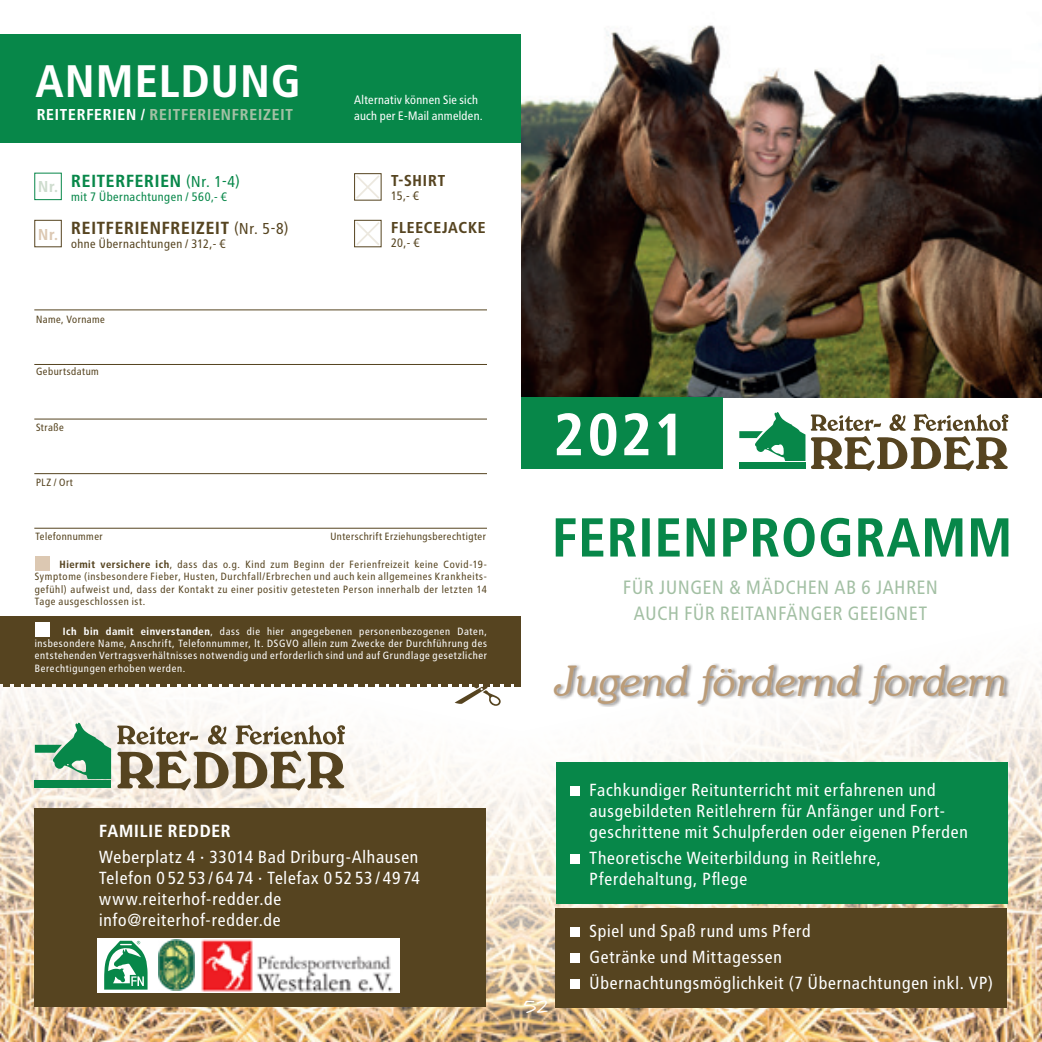
<style>
.page{position:relative;width:1042px;height:1042px;background:#fff}
.page>*{position:absolute;margin:0;border:0;box-sizing:border-box;transform-origin:0 0}
.t1{font:59.5px "Transit Print OT Bld";color:#fff}
.t2{font:45.5px "Transit Print OT Bld";letter-spacing:.01em;color:#fff}
.t3{font:italic 300 42.35px "Souvenir IT Cby BT";letter-spacing:.01em;color:#bb9c78}
.t4{font:19.25px/26.2px "Transit Print OT";color:#a3c0a4;text-align:center}
.t5{font:17.5px/21px "Transit Print OT";letter-spacing:.005em;color:#fff}
.t6{font:17.5px "Transit Print OT Bld";letter-spacing:.02em;color:#564420}
.t7{font:17.5px "Transit Print OT Bld";letter-spacing:.02em;color:#078749}
.t8{font:17.5px "Transit Print OT Bld";letter-spacing:.025em;color:#fff}
.t9{font:700 16.1px "Daniel";color:#fff}
.t10{font:15.75px "Transit Print OT Bld";letter-spacing:.025em;color:#a3c0a4}
.t11{font:15.75px "Transit Print OT Bld";letter-spacing:.025em;color:#564420}
.t12{font:15.75px "Transit Print OT Bld";color:#cedcce}
.t13{font:12.25px/15.8px "Transit Print OT";letter-spacing:-.015em;color:#fff}
.t14{font:12.25px "Transit Print OT";color:#564420}
.t15{font:12.25px "Transit Print OT";color:#078749}
.t16{font:10.5px/12.2px "Transit Print OT";letter-spacing:.01em;color:#564420;text-align:justify}
.t17{font:10.5px/12.2px "Transit Print OT";letter-spacing:.025em;color:#fff;text-align:justify}
.s1{color:#fff}
.s2{font-family:"Transit Print OT";font-size:15.75px}
.s3{font-family:"Transit Print OT Bld"}
</style>
<div class="page">
<img style="left:0;top:449px;width:1042px;height:593px">
<div style="left:34px;top:809px;width:452px;height:198px;background:#564420"></div>
<img style="left:521px;top:25px;width:521px;height:372px">
<div style="left:97px;top:938px;width:302px;height:54px;background:#fff"></div>
<img style="left:194px;top:939px;width:199px;height:53px">
<svg style="left:104px;top:941px;width:44px;height:48px"></svg>
<img style="left:158px;top:939px;width:36px;height:52px">
<div style="left:0;top:616px;width:521px;height:67px;background:#564420"></div>
<div style="left:521px;top:397px;width:202px;height:72px;background:#078749"></div>
<svg style="left:811px;top:414px;width:197px;height:57px"></svg>
<svg style="left:739px;top:412px;width:66px;height:49px"></svg>
<div style="left:739px;top:462px;width:66px;height:7px;background:#078749"></div>
<svg style="left:117px;top:725px;width:228px;height:65px"></svg>
<svg style="left:35px;top:723px;width:76px;height:56px;background:#86be9d"></svg>
<div style="left:35px;top:780px;width:76px;height:8px;background:#078749"></div>
<svg style="left:556px;top:518px;width:452px;height:39px"></svg>
<div style="left:556px;top:762px;width:451px;height:141px;background:#078749"></div>
<div style="left:556px;top:908px;width:451px;height:99px;background:#564420"></div>
<div style="left:569px;top:786px;width:10px;height:9px;background:#fff"></div>
<div style="left:569px;top:853px;width:10px;height:10px;background:#fff"></div>
<div style="left:569px;top:927px;width:10px;height:9px;background:#fff"></div>
<div style="left:569px;top:952px;width:10px;height:10px;background:#fff"></div>
<div style="left:569px;top:978px;width:10px;height:10px;background:#fff"></div>
<div style="left:554px;top:662px;width:456px;height:45px;background:#231f20;opacity:.5"></div>
<div style="left:34px;top:173px;width:28px;height:27px;background:#fff;border:1px solid #078749"></div>
<div style="left:34px;top:220px;width:28px;height:27px;border:1px solid #564420"></div>
<div style="left:35px;top:622px;width:15px;height:15px;background:#fff"></div>
<div style="left:35px;top:556px;width:15px;height:14px;background:#dcc8b2"></div>
<svg style="left:3px;top:683px;width:518px;height:23px"></svg>
<div style="left:0;top:35px;width:521px;height:108px;background:#078749"></div>
<hr style="left:34px;top:309px;width:453px;height:1px;background:#564420">
<hr style="left:34px;top:364px;width:453px;height:1px;background:#564420">
<hr style="left:34px;top:419px;width:453px;height:1px;background:#564420">
<hr style="left:34px;top:473px;width:453px;height:1px;background:#564420">
<hr style="left:34px;top:528px;width:453px;height:1px;background:#564420">
<svg style="left:354px;top:173px;width:27px;height:28px"></svg>
<svg style="left:354px;top:220px;width:27px;height:27px"></svg>
<h2 class="t2" style="left:36px;top:55px;width:267px">ANMELDUNG</h2>
<p class="t10" style="left:37px;top:106px;width:258px"><span class="s1">REITERFERIEN /</span> REITFERIENFREIZEIT</p>
<p class="t7" style="left:71px;top:170px;width:171px">REITERFERIEN <span class="s2">(Nr. 1-4)</span></p>
<p class="t15" style="left:71px;top:189px;width:158px">mit 7 Übernachtungen / 560,- €</p>
<p class="t12" style="left:38px;top:178px;width:22px">Nr.</p>
<p class="t6" style="left:38px;top:217px;width:253px"><sub>Nr.</sub> REITFERIENFREIZEIT <span class="s2">(Nr. 5-8)</span></p>
<p class="t14" style="left:71px;top:236px;width:157px">ohne Übernachtungen / 312,- €</p>
<p class="t16" style="left:36px;top:313px;width:71px">Name, Vorname</p>
<p class="t16" style="left:36px;top:365px;width:65px">Geburtsdatum</p>
<p class="t16" style="left:36px;top:422px;width:30px">Straße</p>
<p class="t16" style="left:36px;top:476px;width:39px">PLZ / Ort</p>
<p class="t16" style="left:35px;top:530px;width:69px">Telefonnummer</p>
<p class="t13" style="left:354px;top:92px;width:131px">Alternativ können Sie sich auch per E-Mail anmelden.</p>
<p class="t11" style="left:391px;top:171px;width:56px">T-SHIRT</p>
<p class="t14" style="left:391px;top:188px;width:30px">15,- €</p>
<p class="t11" style="left:391px;top:218px;width:96px">FLEECEJACKE</p>
<p class="t14" style="left:391px;top:235px;width:31px">20,- €</p>
<p class="t16" style="left:330px;top:530px;width:157px">Unterschrift Erziehungsberechtigter</p>
<p class="t16" style="left:35px;top:558px;width:454px;text-indent:25px"><span class="s3">Hiermit versichere ich</span>, dass das o.g. Kind zum Beginn der Ferienfreizeit keine Covid-19- Symptome (insbesondere Fieber, Husten, Durchfall/Erbrechen und auch kein allgemeines Krankheits&shy;gefühl) aufweist und, dass der Kontakt zu einer positiv getesteten Person innerhalb der letzten 14<br>Tage ausgeschlossen ist.</p>
<p class="t17" style="left:35px;top:625px;width:454px;text-indent:28px"><span class="s3">Ich bin damit einverstanden</span>, dass die hier angegebenen personenbezogenen Daten, insbesondere Name, Anschrift, Telefonnummer, lt. DSGVO allein zum Zwecke der Durchführung des entstehenden Vertragsverhältnisses notwendig und erforderlich sind und auf Grundlage gesetzlicher Berechtigungen erhoben werden.</p>
<p class="t8" style="left:99px;top:820px;width:133px">FAMILIE REDDER</p>
<p class="t5" style="left:99px;top:846px;width:323px">Weberplatz 4 · 33014 Bad Driburg-Alhausen Telefon 05253/6474 · Telefax 05253/4974 www.reiterhof-redder.de info@reiterhof-redder.de</p>
<h1 class="t1" style="left:554px;top:400px;width:133px">2021</h1>
<p class="t4" style="left:623px;top:574px;width:317px">FÜR JUNGEN &amp; MÄDCHEN AB 6 JAHREN<br>AUCH FÜR REITANFÄNGER GEEIGNET</p>
<h3 class="t3" style="left:556px;top:655px;width:453px">Jugend fördernd fordern</h3>
<p class="t9" style="left:524px;top:998px;width:26px">52</p>
<p class="t5" style="left:589px;top:779px;width:381px">Fachkundiger Reitunterricht mit erfahrenen und ausgebildeten Reitlehrern für Anfänger und Fort&shy;geschrittene mit Schulpferden oder eigenen Pferden</p>
<p class="t5" style="left:589px;top:847px;width:294px">Theoretische Weiterbildung in Reitlehre,<br>Pferdehaltung, Pflege</p>
<p class="t5" style="left:589px;top:917px;width:406px;line-height:25.9px">Spiel und Spaß rund ums Pferd<br>Getränke und Mittagessen<br>Übernachtungsmöglichkeit (7 Übernachtungen inkl. VP)</p>
</div>
